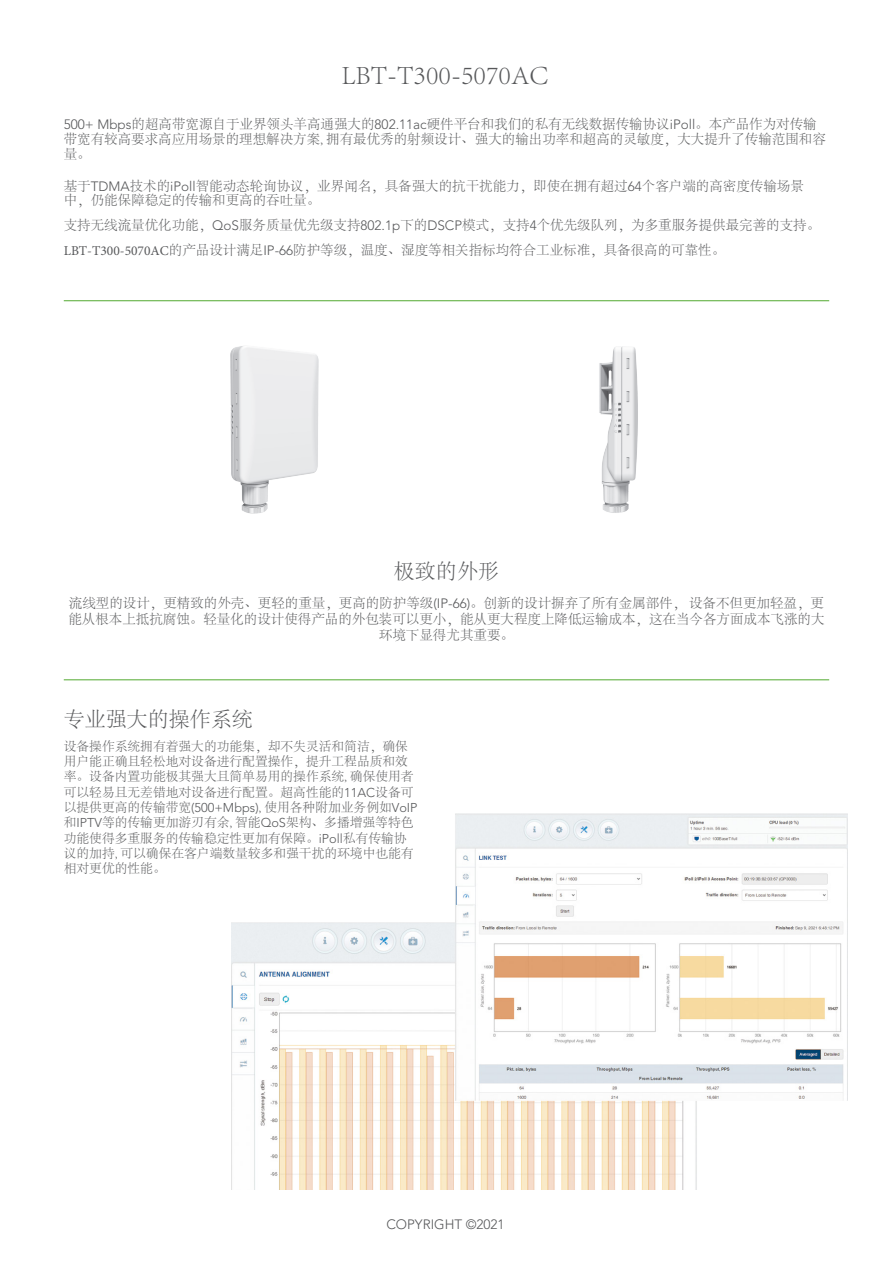
<style>
.page{position:relative;width:893px;height:1263px;background:#fff}
.page>*{position:absolute;margin:0;border:0;box-sizing:border-box;transform-origin:0 0}
.body{font:300 27px "Adobe Song Std";color:#57585a}
.Heading_1{font:300 21px "Adobe Song Std";color:#57585a}
.heading_1{font:300 21px "Adobe Song Std";color:#57585a}
.body-2{font:300 13.5px/15px "Adobe Song Std";color:#57585a}
.t1{font:300 13.5px "Avenir";color:#57585a}
.body-3{font:300 12.75px/15.3px "Adobe Song Std";color:#57585a}
.s1{font-family:"Avenir"}
.s2{font-family:"Minion Pro";font-weight:400}
</style>
<div class="page">
<img style="left:232px;top:813px;width:615px;height:376px">
<hr style="left:64px;top:679px;width:765px;height:1px;background:#65b347">
<hr style="left:64px;top:300px;width:765px;height:1px;background:#65b347">
<img style="left:599px;top:346px;width:39px;height:167px">
<img style="left:230px;top:346px;width:89px;height:168px">
<p class="body" style="left:341px;top:60px;width:208px">LBT-T300-5070AC</p>
<p class="body-2" style="left:64px;top:117px;width:764px"><span class="s1">500+ Mbps</span>的超高带宽源自于业界领头羊高通强大的<span class="s1">802.11ac</span>硬件平台和我们的私有无线数据传输协议<span class="s1">iPoll</span>。本产品作为对传输带宽有较高要求高应用场景的理想解决方案, 拥有最优秀的射频设计、强大的输出功率和超高的灵敏度，大大提升了传输范围和容量。</p>
<p class="body-2" style="left:64px;top:180px;width:742px;line-height:13.6px">基于<span class="s1">TDMA</span>技术的<span class="s1">iPoll</span>智能动态轮询协议，业界闻名，具备强大的抗干扰能力，即使在拥有超过<span class="s1">64</span>个客户端的高密度传输场景中，仍能保障稳定的传输和更高的吞吐量。</p>
<p class="body-2" style="left:64px;top:213px;width:758px;line-height:24.8px">支持无线流量优化功能，<span class="s1">QoS</span>服务质量优先级支持<span class="s1">802.1p</span>下的<span class="s1">DSCP</span>模式，支持<span class="s1">4</span>个优先级队列，为多重服务提供最完善的支持。<br><span class="s2">LBT-T300-5070AC</span>的产品设计满足<span class="s1">IP-66</span>防护等级，温度、湿度等相关指标均符合工业标准，具备很高的可靠性。</p>
<p class="heading_1" style="left:394px;top:560px;width:106px">极致的外形</p>
<p class="body-2" style="left:68px;top:595px;width:758px;line-height:16.2px;text-align:center">流线型的设计，更精致的外壳、更轻的重量，更高的防护等级<span class="s1">(IP-66)</span>。创新的设计摒弃了所有金属部件， 设备不但更加轻盈，更能从根本上抵抗腐蚀。轻量化的设计使得产品的外包装可以更小，能从更大程度上降低运输成本，这在当今各方面成本飞涨的大环境下显得尤其重要。</p>
<p class="Heading_1" style="left:64px;top:708px;width:190px">专业强大的操作系统</p>
<p class="body-3" style="left:64px;top:739px;width:355px">设备操作系统拥有着强大的功能集，却不失灵活和简洁，确保用户能正确且轻松地对设备进行配置操作，提升工程品质和效率。设备内置功能极其强大且简单易用的操作系统, 确保使用者可以轻易且无差错地对设备进行配置。超高性能的<span class="s1">11AC</span>设备可以提供更高的传输带宽<span class="s1">(500+Mbps)</span>, 使用各种附加业务例如<span class="s1">VoIP</span>和<span class="s1">IPTV</span>等的传输更加游刃有余, 智能<span class="s1">QoS</span>架构、多播增强等特色功能使得多重服务的传输稳定性更加有保障。<span class="s1">iPoll</span>私有传输协议的加持, 可以确保在客户端数量较多和强干扰的环境中也能有相对更优的性能。</p>
<p class="t1" style="left:386px;top:1216px;width:120px">COPYRIGHT ©2021</p>
</div>
